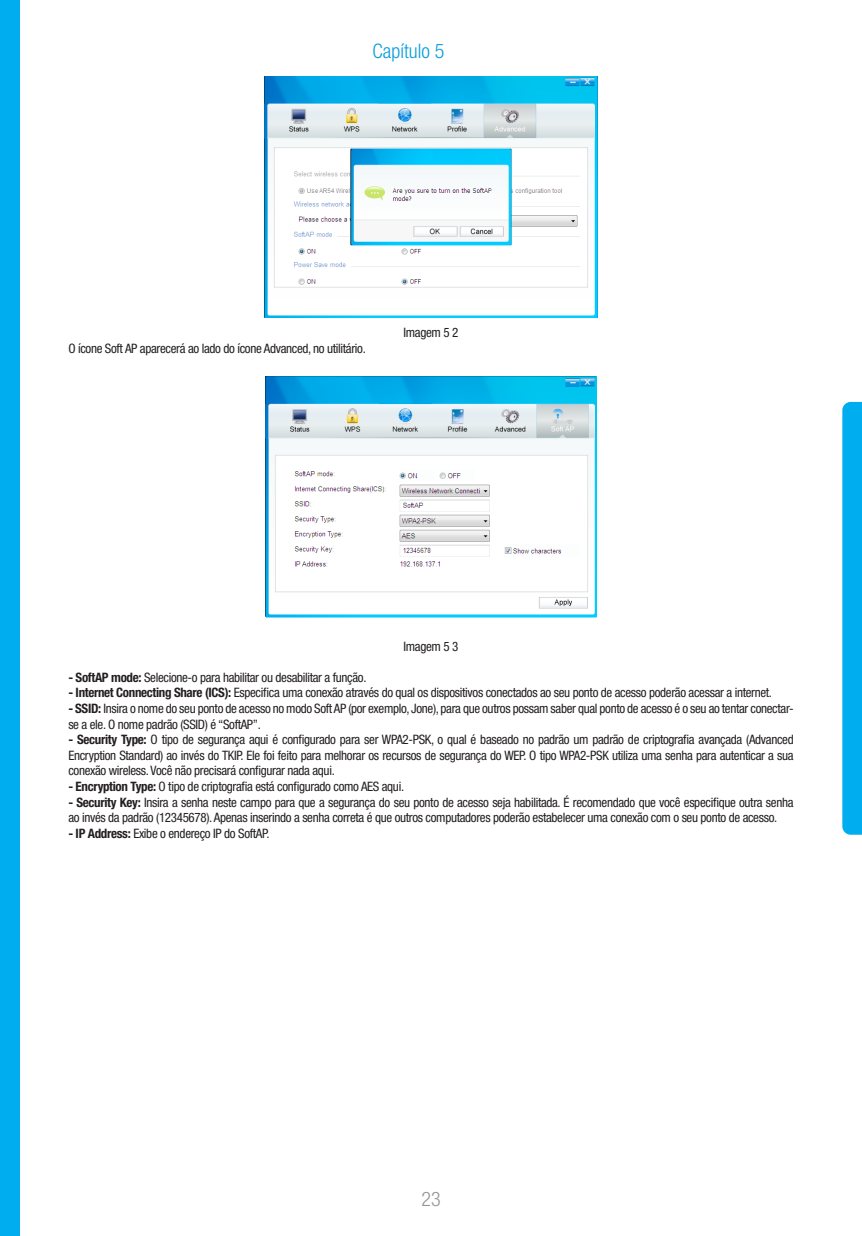
<style>
.page{position:relative;width:862px;height:1236px;background:#fff}
.page>*{position:absolute;margin:0;border:0;box-sizing:border-box;transform-origin:0 0}
.t1{font:300 condensed 20px "Helvetica Neue LT Std";color:#069ddc}
.t2{font:300 condensed 20px "Helvetica Neue LT Std";color:#939598}
.t3{font:condensed 13px/15.6px "Helvetica Neue LT Std";letter-spacing:-.025em;color:#231f20}
.s1{font-weight:700}
</style>
<div class="page">
<div style="left:0;top:0;width:20px;height:1236px;background:#00aeef"></div>
<svg style="left:842px;top:402px;width:20px;height:433px;background:#09b1ef"></svg>
<img style="left:264px;top:77px;width:333px;height:240px">
<img style="left:265px;top:376px;width:332px;height:242px">
<h1 class="t1" style="left:372px;top:39px;width:73px">Capítulo 5</h1>
<p class="t3" style="left:68px;top:340px;width:299px">O ícone Soft AP aparecerá ao lado do ícone Advanced, no utilitário.</p>
<p class="t3" style="left:403px;top:325px;width:56px">Imagem 5 2</p>
<p class="t3" style="left:403px;top:638px;width:56px">Imagem 5 3</p>
<p class="t3" style="left:68px;top:669px;width:300px"><span class="s1">- SoftAP mode:</span> Selecione-o para habilitar ou desabilitar a função.</p>
<p class="t3" style="left:68px;top:685px;width:705px"><span class="s1">- Internet Connecting Share (ICS):</span> Especifica uma conexão através do qual os dispositivos conectados ao seu ponto de acesso poderão acessar a internet.</p>
<p class="t3" style="left:68px;top:701px;width:727px"><span class="s1">- SSID:</span> Insira o nome do seu ponto de acesso no modo Soft AP (por exemplo, Jone), para que outros possam saber qual ponto de acesso é o seu ao tentar conectar&shy;se a ele. O nome padrão (SSID) é “SoftAP”.</p>
<p class="t3" style="left:68px;top:732px;width:727px;text-align:justify"><span class="s1">- Security Type:</span> O tipo de segurança aqui é configurado para ser WPA2-PSK, o qual é baseado no padrão um padrão de criptografia avançada (Advanced Encryption Standard) ao invés do TKIP. Ele foi feito para melhorar os recursos de segurança do WEP. O tipo WPA2-PSK utiliza uma senha para autenticar a sua conexão wireless. Você não precisará configurar nada aqui.</p>
<p class="t3" style="left:68px;top:779px;width:337px"><span class="s1">- Encryption Type:</span> O tipo de criptografia está configurado como AES aqui.</p>
<p class="t3" style="left:68px;top:794px;width:726px"><span class="s1">- Security Key:</span> Insira a senha neste campo para que a segurança do seu ponto de acesso seja habilitada. É recomendado que você especifique outra senha ao invés da padrão (12345678). Apenas inserindo a senha correta é que outros computadores poderão estabelecer uma conexão com o seu ponto de acesso.</p>
<p class="t3" style="left:68px;top:825px;width:203px"><span class="s1">- IP Address:</span> Exibe o endereço IP do SoftAP.</p>
<h1 class="t2" style="left:421px;top:1187px;width:21px">23</h1>
</div>
